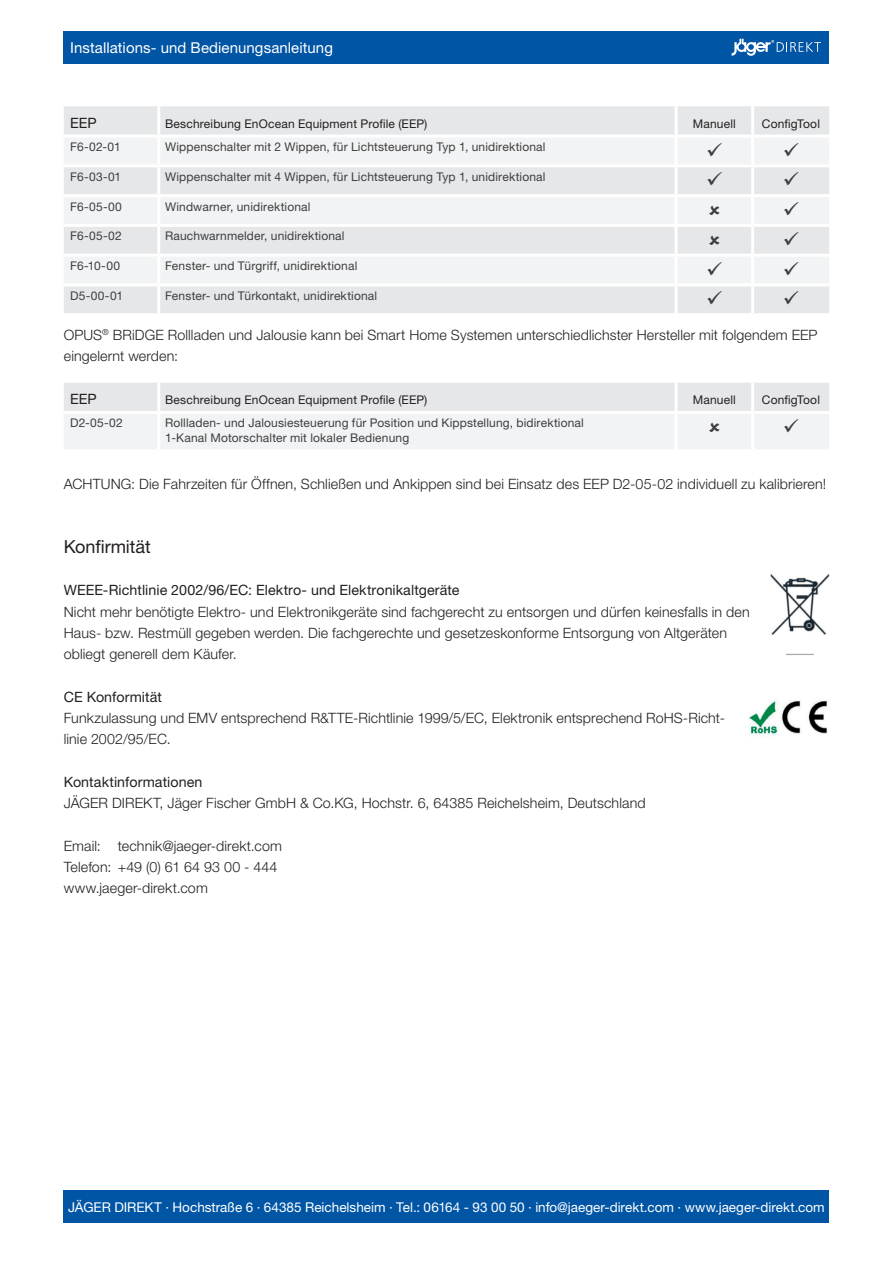
<style>
.page{position:relative;width:893px;height:1263px;background:#fff}
.page>*{position:absolute;margin:0;border:0;box-sizing:border-box;transform-origin:0 0}
.t1{font:18px "Helvetica Neue LT Pro";letter-spacing:-.005em;color:#231f20}
.t2{font:15px "Helvetica Neue LT Pro";letter-spacing:.005em;color:#fff}
.t3{font:300 14.25px/21.3px "Helvetica Neue LT Pro";letter-spacing:.01em;color:#231f20}
.t4{font:14.25px "Helvetica Neue LT Pro";letter-spacing:.005em;color:#231f20}
.t5{font:13.5px "Helvetica Neue LT Pro";color:#fff}
.t6{font:12px/15px "Helvetica Neue LT Pro";letter-spacing:.015em;color:#3e3e3f}
.t7{font:12px "Helvetica Neue LT Pro";letter-spacing:.015em;color:#231f20}
</style>
<div class="page">
<div style="left:64px;top:1191px;width:765px;height:32px;background:#0155a5"></div>
<div style="left:64px;top:31px;width:765px;height:33px;background:#0155a5"></div>
<svg style="left:732px;top:39px;width:89px;height:17px"></svg>
<div style="left:64px;top:106px;width:765px;height:207px;background:#e6e7e9"></div>
<svg style="left:64px;top:138px;width:765px;height:145px;fill:#f2f3f4"></svg>
<hr style="left:64px;top:135px;width:95px;height:3px;background:#fff">
<hr style="left:159px;top:135px;width:517px;height:3px;background:#fff">
<hr style="left:676px;top:135px;width:77px;height:3px;background:#fff">
<hr style="left:753px;top:135px;width:76px;height:3px;background:#fff">
<hr style="left:64px;top:164px;width:95px;height:3px;background:#fff">
<hr style="left:159px;top:164px;width:517px;height:3px;background:#fff">
<hr style="left:676px;top:164px;width:77px;height:3px;background:#fff">
<hr style="left:753px;top:164px;width:76px;height:3px;background:#fff">
<hr style="left:64px;top:194px;width:95px;height:3px;background:#fff">
<hr style="left:159px;top:194px;width:517px;height:3px;background:#fff">
<hr style="left:676px;top:194px;width:77px;height:3px;background:#fff">
<hr style="left:753px;top:194px;width:76px;height:3px;background:#fff">
<hr style="left:64px;top:224px;width:95px;height:3px;background:#fff">
<hr style="left:159px;top:224px;width:517px;height:3px;background:#fff">
<hr style="left:676px;top:224px;width:77px;height:3px;background:#fff">
<hr style="left:753px;top:224px;width:76px;height:3px;background:#fff">
<hr style="left:64px;top:254px;width:95px;height:3px;background:#fff">
<hr style="left:159px;top:254px;width:517px;height:3px;background:#fff">
<hr style="left:676px;top:254px;width:77px;height:3px;background:#fff">
<hr style="left:753px;top:254px;width:76px;height:3px;background:#fff">
<hr style="left:64px;top:283px;width:95px;height:3px;background:#fff">
<hr style="left:159px;top:283px;width:517px;height:3px;background:#fff">
<hr style="left:676px;top:283px;width:77px;height:3px;background:#fff">
<hr style="left:753px;top:283px;width:76px;height:3px;background:#fff">
<hr style="left:157px;top:106px;width:3px;height:29px;background:#fff">
<hr style="left:675px;top:106px;width:3px;height:29px;background:#fff">
<hr style="left:751px;top:106px;width:3px;height:29px;background:#fff">
<hr style="left:157px;top:138px;width:3px;height:26px;background:#fff">
<hr style="left:675px;top:138px;width:3px;height:26px;background:#fff">
<hr style="left:751px;top:138px;width:3px;height:26px;background:#fff">
<hr style="left:157px;top:167px;width:3px;height:27px;background:#fff">
<hr style="left:675px;top:167px;width:3px;height:27px;background:#fff">
<hr style="left:751px;top:167px;width:3px;height:27px;background:#fff">
<hr style="left:157px;top:197px;width:3px;height:27px;background:#fff">
<hr style="left:675px;top:197px;width:3px;height:27px;background:#fff">
<hr style="left:751px;top:197px;width:3px;height:27px;background:#fff">
<hr style="left:157px;top:227px;width:3px;height:27px;background:#fff">
<hr style="left:675px;top:227px;width:3px;height:27px;background:#fff">
<hr style="left:751px;top:227px;width:3px;height:27px;background:#fff">
<hr style="left:157px;top:257px;width:3px;height:26px;background:#fff">
<hr style="left:675px;top:257px;width:3px;height:26px;background:#fff">
<hr style="left:751px;top:257px;width:3px;height:26px;background:#fff">
<hr style="left:157px;top:286px;width:3px;height:27px;background:#fff">
<hr style="left:675px;top:286px;width:3px;height:27px;background:#fff">
<hr style="left:751px;top:286px;width:3px;height:27px;background:#fff">
<img style="left:770px;top:573px;width:59px;height:82px">
<img style="left:749px;top:700px;width:78px;height:36px">
<svg style="left:709px;top:205px;width:10px;height:10px"></svg>
<svg style="left:709px;top:235px;width:10px;height:10px"></svg>
<svg style="left:708px;top:142px;width:14px;height:14px"></svg>
<svg style="left:784px;top:142px;width:14px;height:14px"></svg>
<svg style="left:708px;top:172px;width:14px;height:14px"></svg>
<svg style="left:784px;top:172px;width:14px;height:14px"></svg>
<svg style="left:784px;top:202px;width:14px;height:14px"></svg>
<svg style="left:784px;top:232px;width:14px;height:13px"></svg>
<svg style="left:708px;top:261px;width:14px;height:14px"></svg>
<svg style="left:784px;top:261px;width:14px;height:14px"></svg>
<svg style="left:708px;top:291px;width:14px;height:14px"></svg>
<svg style="left:784px;top:291px;width:14px;height:14px"></svg>
<svg style="left:64px;top:383px;width:765px;height:66px"></svg>
<p class="t2" style="left:70px;top:38px;width:264px">Installations- und Bedienungsanleitung</p>
<p class="t4" style="left:70px;top:114px;width:28px">EEP</p>
<p class="t7" style="left:165px;top:116px;width:264px">Beschreibung EnOcean Equipment Profile (EEP)</p>
<p class="t7" style="left:693px;top:116px;width:44px">Manuell</p>
<p class="t7" style="left:762px;top:116px;width:60px">ConfigTool</p>
<p class="t6" style="left:70px;top:139px;width:52px">F6-02-01</p>
<p class="t6" style="left:165px;top:139px;width:382px">Wippenschalter mit 2 Wippen, für Lichtsteuerung Typ 1, unidirektional</p>
<p class="t6" style="left:70px;top:169px;width:53px">F6-03-01</p>
<p class="t6" style="left:165px;top:169px;width:382px">Wippenschalter mit 4 Wippen, für Lichtsteuerung Typ 1, unidirektional</p>
<p class="t6" style="left:70px;top:198px;width:53px">F6-05-00</p>
<p class="t6" style="left:165px;top:198px;width:147px">Windwarner, unidirektional</p>
<p class="t6" style="left:70px;top:228px;width:53px">F6-05-02</p>
<p class="t6" style="left:165px;top:228px;width:181px">Rauchwarnmelder, unidirektional</p>
<p class="t6" style="left:70px;top:258px;width:51px">F6-10-00</p>
<p class="t6" style="left:165px;top:258px;width:194px">Fenster- und Türgriff, unidirektional</p>
<p class="t6" style="left:70px;top:288px;width:55px">D5-00-01</p>
<p class="t6" style="left:165px;top:288px;width:214px">Fenster- und Türkontakt, unidirektional</p>
<p class="t3" style="left:64px;top:324px;width:755px">OPUS<sup>®</sup> BRiDGE Rollladen und Jalousie kann bei Smart Home Systemen unterschiedlichster Hersteller mit folgendem EEP eingelernt werden:</p>
<p class="t4" style="left:70px;top:390px;width:28px">EEP</p>
<p class="t7" style="left:165px;top:392px;width:264px">Beschreibung EnOcean Equipment Profile (EEP)</p>
<p class="t7" style="left:693px;top:392px;width:44px">Manuell</p>
<p class="t7" style="left:762px;top:392px;width:60px">ConfigTool</p>
<p class="t6" style="left:70px;top:415px;width:54px">D2-05-02</p>
<p class="t6" style="left:165px;top:415px;width:420px">Rollladen- und Jalousiesteuerung für Position und Kippstellung, bidirektional<br>1-Kanal Motorschalter mit lokaler Bedienung</p>
<p class="t3" style="left:64px;top:473px;width:764px">ACHTUNG: Die Fahrzeiten für Öffnen, Schließen und Ankippen sind bei Einsatz des EEP D2-05-02 individuell zu kalibrieren!</p>
<p class="t1" style="left:64px;top:535px;width:89px">Konfirmität</p>
<p class="t4" style="left:64px;top:581px;width:397px">WEEE-Richtlinie 2002/96/EC: Elektro- und Elektronikaltgeräte</p>
<p class="t3" style="left:64px;top:601px;width:687px">Nicht mehr benötigte Elektro- und Elektronikgeräte sind fachgerecht zu entsorgen und dürfen keinesfalls in den<br>Haus- bzw. Restmüll gegeben werden. Die fachgerechte und gesetzeskonforme Entsorgung von Altgeräten obliegt generell dem Käufer.</p>
<p class="t4" style="left:64px;top:688px;width:100px">CE Konformität</p>
<p class="t3" style="left:64px;top:707px;width:663px">Funkzulassung und EMV entsprechend R&amp;TTE-Richtlinie 1999/5/EC, Elektronik entsprechend RoHS-Richt&shy;linie 2002/95/EC.</p>
<p class="t4" style="left:64px;top:773px;width:140px">Kontaktinformationen</p>
<p class="t3" style="left:64px;top:792px;width:583px">JÄGER DIREKT, Jäger Fischer GmbH &amp; Co.KG, Hochstr. 6, 64385 Reichelsheim, Deutschland</p>
<p class="t3" style="left:64px;top:834px;width:220px">Email: technik@jaeger-direkt.com<br>Telefon: +49 (0) 61 64 93 00 - 444 www.jaeger-direkt.com</p>
<p class="t5" style="left:68px;top:1199px;width:758px">JÄGER DIREKT · Hochstraße 6 · 64385 Reichelsheim · Tel.: 06164 - 93 00 50 · info@jaeger-direkt.com · www.jaeger-direkt.com</p>
</div>
